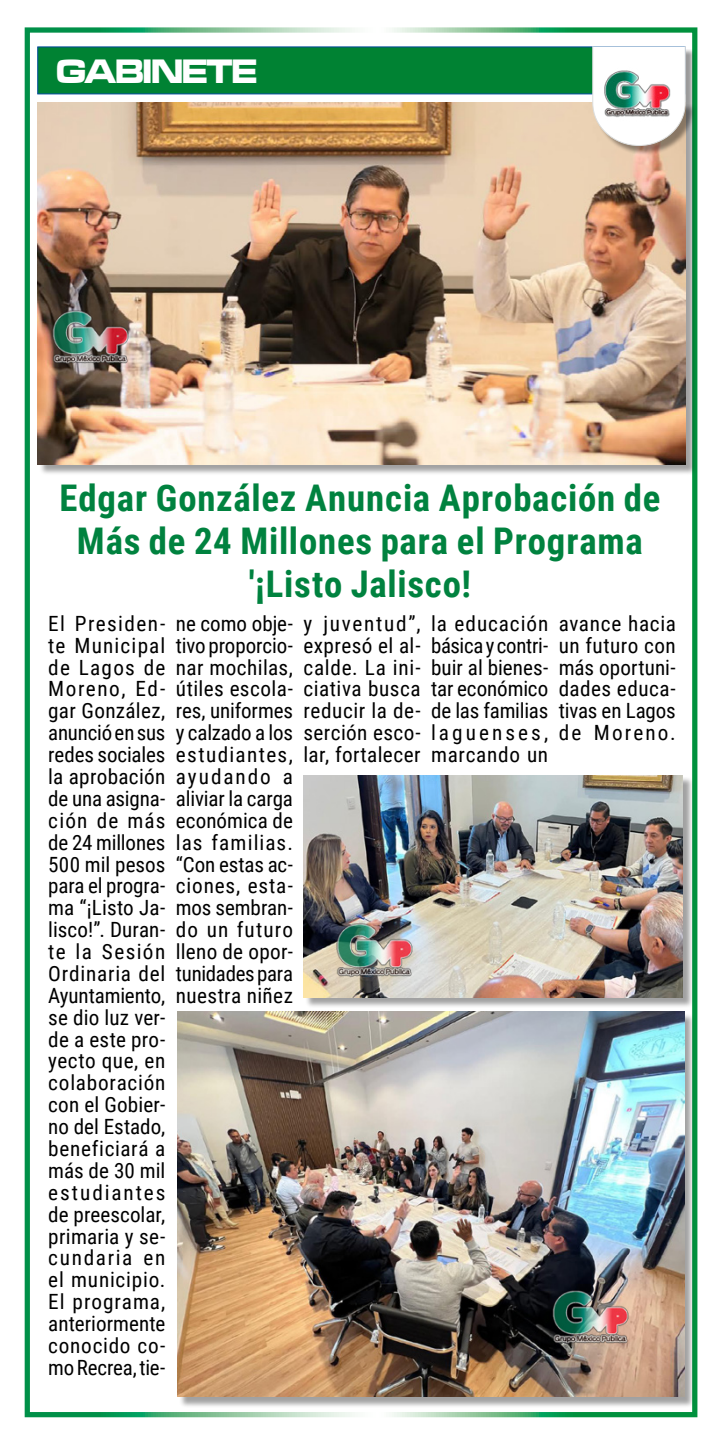
<style>
.page{position:relative;width:720px;height:1439px;background:#fff}
.page>*{position:absolute;margin:0;border:0;box-sizing:border-box;transform-origin:0 0}
.t1{font:700 36.75px/42.9px "Roboto Condensed";letter-spacing:.02em;color:#00823f;text-align:center}
.t2{font:35px "Microgramma D Bold Exte";letter-spacing:-.04em;color:#fff;scale:.9 1}
.t3{font:21px/21.9px "Roboto Condensed";letter-spacing:.015em;color:#000;text-align:justify}
</style>
<div class="page">
<div style="left:25px;top:27px;width:672px;height:1390px;border:5px solid #fff"></div>
<div style="left:39px;top:104px;width:657px;height:371px;background:#000;opacity:.37"></div>
<img style="left:37px;top:102px;width:648px;height:363px">
<div style="left:37px;top:46px;width:648px;height:48px;background:#008233;border:1px solid #00499a"></div>
<div style="left:594px;top:49px;width:101px;height:106px;background:#000;opacity:.4"></div>
<svg style="left:592px;top:46px;width:93px;height:100px"></svg>
<div style="left:179px;top:1013px;width:515px;height:395px;background:#000;opacity:.37"></div>
<img style="left:177px;top:1011px;width:506px;height:385px">
<img style="left:37px;top:280px;width:110px;height:110px">
<img style="left:537px;top:1260px;width:110px;height:110px">
<div style="left:305px;top:777px;width:388px;height:231px;background:#000;opacity:.37"></div>
<img style="left:303px;top:775px;width:379px;height:222px">
<img style="left:321px;top:893px;width:110px;height:110px">
<h2 class="t2" style="left:56px;top:48px;width:224px">GABINETE</h2>
<h1 class="t1" style="left:59px;top:475px;width:602px">Edgar González Anuncia Aprobación de<br>Más de 24 Millones para el Programa '¡Listo Jalisco!</h1>
<p class="t3" style="left:48px;top:611px;width:119px">El Presiden&shy;te Municipal de Lagos de Moreno, Ed&shy;gar González, anunció en sus redes sociales la aprobación de una asigna&shy;ción de más de 24 millones 500 mil pesos para el progra&shy;ma “¡Listo Ja&shy;lisco!”. Duran&shy;te la Sesión Ordinaria del Ayuntamiento, se dio luz ver&shy;de a este pro&shy;yecto que, en colaboración con el Gobier&shy;no del Estado, beneficiará a más de 30 mil estudiantes de preescolar, primaria y se&shy;cundaria en el municipio.<br>El programa, anteriormente conocido co&shy;mo Recrea, tie-</p>
<p class="t3" style="left:176px;top:611px;width:119px">ne como obje&shy;tivo proporcio&shy;nar mochilas, útiles escola&shy;res, uniformes y calzado a los estudiantes, ayudando a aliviar la carga económica de las familias. “Con estas ac&shy;ciones, esta&shy;mos sembran&shy;do un futuro lleno de opor&shy;tunidades para nuestra niñez</p>
<p class="t3" style="left:303px;top:611px;width:119px">y juventud”, expresó el al&shy;calde. La ini&shy;ciativa busca reducir la de&shy;serción esco&shy;lar, fortalecer</p>
<p class="t3" style="left:431px;top:611px;width:119px">la educación básica y contri&shy;buir al bienes&shy;tar económico de las familias laguenses, marcando un</p>
<p class="t3" style="left:558px;top:611px;width:119px">avance hacia un futuro con más oportuni&shy;dades educa&shy;tivas en Lagos de Moreno.</p>
</div>
